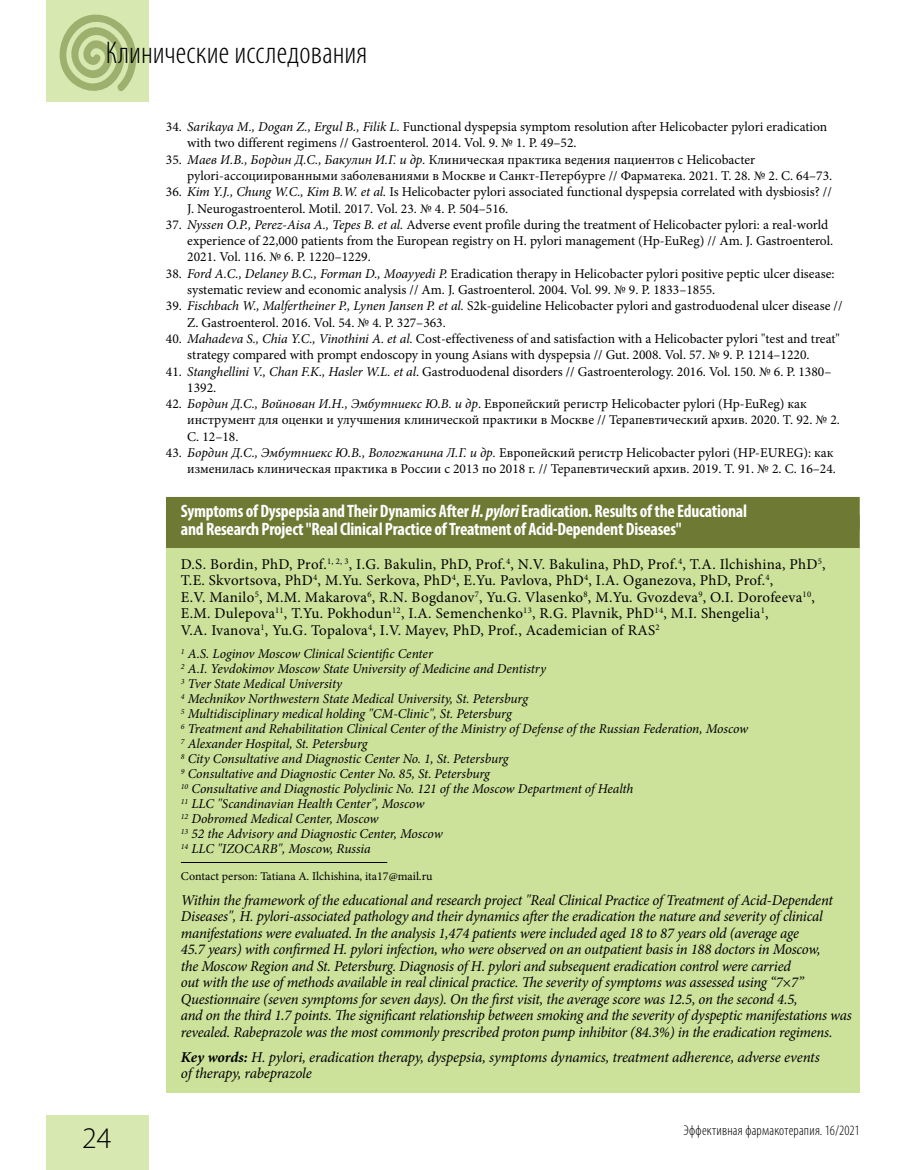
<style>
.page{position:relative;width:915px;height:1170px;background:#fff}
.page>*{position:absolute;margin:0;border:0;box-sizing:border-box;transform-origin:0 0}
.t1{font:300 condensed 31.5px "Myriad Pro";color:#000}
.t2{font:300 30px "Myriad Pro";color:#000}
.t3{font:700 condensed 18px/18px "Myriad Pro";letter-spacing:-.015em;color:#fff}
.t4{font:italic 15px/16.5px "Minion Pro";letter-spacing:-.015em;color:#000}
.t5{font:15px/16.5px "Minion Pro";letter-spacing:.015em;color:#000}
.t6{font:300 condensed 14.25px "Myriad Pro";letter-spacing:.015em;color:#000}
.t7{font:13.5px/16.4px "Minion Pro";color:#000}
.t8{font:italic 13.5px/15px "Minion Pro";letter-spacing:-.01em;color:#000}
.t9{font:12px "Minion Pro";color:#000}
.s1{font-style:italic}
.s2{font-weight:700}
</style>
<div class="page">
<div style="left:47px;top:1114px;width:102px;height:55px;background:#d7e8b1"></div>
<div style="left:47px;top:0;width:102px;height:102px;background:#d7e8b1"></div>
<svg style="left:59px;top:14px;width:78px;height:77px"></svg>
<div style="left:166px;top:497px;width:693px;height:594px;background:#cce29b"></div>
<div style="left:166px;top:497px;width:693px;height:33px;background:#6e7a34"></div>
<div style="left:166px;top:515px;width:693px;height:33px;background:#6e7a34"></div>
<hr style="left:181px;top:862px;width:206px;height:1px;background:#000">
<h1 class="t1" style="left:106px;top:34px;width:263px">Клинические исследования</h1>
<p class="t7" style="left:187px;top:119px;width:641px;text-indent:-21px">34. <span class="s1">Sarikaya M., Dogan Z., Ergul B., Filik L.</span> Functional dyspepsia symptom resolution after Helicobacter pylori eradication with two different regimens // Gastroenterol. 2014. Vol. 9. № 1. P. 49–52.</p>
<p class="t7" style="left:187px;top:151px;width:646px;text-indent:-21px">35. <span class="s1">Маев И.В., Бордин Д.С., Бакулин И.Г. и др.</span> Клиническая практика ведения пациентов с Helicobacter pylori-ассоциированными заболеваниями в Москве и Санкт-Петербурге // Фарматека. 2021. Т. 28. № 2. С. 64–73.</p>
<p class="t7" style="left:187px;top:184px;width:645px;text-indent:-21px">36. <span class="s1">Kim Y.J., Chung W.C., Kim B.W. et al.</span> Is Helicobacter pylori associated functional dyspepsia correlated with dysbiosis? //<br>J. Neurogastroenterol. Motil. 2017. Vol. 23. № 4. P. 504–516.</p>
<p class="t7" style="left:187px;top:216px;width:647px;text-indent:-21px">37. <span class="s1">Nyssen O.P., Perez-Aisa A., Tepes B. et al.</span> Adverse event profile during the treatment of Helicobacter pylori: a real-world experience of 22,000 patients from the European registry on H. pylori management (Hp-EuReg) // Am. J. Gastroenterol.<br>2021. Vol. 116. № 6. P. 1220–1229.</p>
<p class="t7" style="left:187px;top:265px;width:648px;text-indent:-21px">38. <span class="s1">Ford A.C., Delaney B.C., Forman D., Moayyedi P.</span> Eradication therapy in Helicobacter pylori positive peptic ulcer disease: systematic review and economic analysis // Am. J. Gastroenterol. 2004. Vol. 99. № 9. P. 1833–1855.</p>
<p class="t7" style="left:187px;top:298px;width:656px;text-indent:-21px">39. <span class="s1">Fischbach W., Malfertheiner P., Lynen Jansen P. et al.</span> S2k-guideline Helicobacter pylori and gastroduodenal ulcer disease //<br>Z. Gastroenterol. 2016. Vol. 54. № 4. P. 327–363.</p>
<p class="t7" style="left:187px;top:330px;width:653px;text-indent:-21px">40. <span class="s1">Mahadeva S., Chia Y.C., Vinothini A. et al.</span> Cost-effectiveness of and satisfaction with a Helicobacter pylori "test and treat" strategy compared with prompt endoscopy in young Asians with dyspepsia // Gut. 2008. Vol. 57. № 9. P. 1214–1220.</p>
<p class="t7" style="left:187px;top:363px;width:645px;text-indent:-21px">41. <span class="s1">Stanghellini V., Chan F.K., Hasler W.L. et al</span>. Gastroduodenal disorders // Gastroenterology. 2016. Vol. 150. № 6. P. 1380–<br>1392.</p>
<p class="t7" style="left:187px;top:395px;width:654px;text-indent:-21px">42. <span class="s1">Бордин Д.С., Войнован И.Н., Эмбутниекс Ю.В. и др</span>. Европейский регистр Helicobacter pylori (Hp-EuReg) как инструмент для оценки и улучшения клинической практики в Москве // Терапевтический архив. 2020. Т. 92. № 2.<br>С. 12–18.</p>
<p class="t7" style="left:166px;top:444px;width:671px;text-align:right">43. <span class="s1">Бордин Д.С., Эмбутниекс Ю.В., Вологжанина Л.Г. и др.</span> Европейский регистр Helicobacter pylori (HP-EUREG): как изменилась клиническая практика в России с 2013 по 2018 г. // Терапевтический архив. 2019. Т. 91. № 2. С. 16–24.</p>
<h3 class="t3" style="left:181px;top:502px;width:567px">Symptoms of Dyspepsia and Their Dynamics After <span class="s1">H. pylori</span> Eradication. Results of the Educational and Research Project "Real Clinical Practice of Treatment of Acid-Dependent Diseases"</h3>
<p class="t5" style="left:181px;top:555px;width:646px">D.S. Bordin, PhD, Prof.<sup>1,</sup> <sup>2,</sup> <sup>3</sup>, I.G. Bakulin, PhD, Prof.<sup>4</sup>, N.V. Bakulina, PhD, Prof.<sup>4</sup>, T.A. Ilchishina, PhD<sup>5</sup>, T.E. Skvortsova, PhD<sup>4</sup>, M.Yu. Serkova, PhD<sup>4</sup>, E.Yu. Pavlova, PhD<sup>4</sup>, I.A. Oganezova, PhD, Prof.<sup>4</sup>,<br>E.V. Manilo<sup>5</sup>, M.M. Makarova<sup>6</sup>, R.N. Bogdanov<sup>7</sup>, Yu.G. Vlasenko<sup>8</sup>, M.Yu. Gvozdeva<sup>9</sup>, O.I. Dorofeeva<sup>10</sup>, E.M. Dulepova<sup>11</sup>, T.Yu. Pokhodun<sup>12</sup>, I.A. Semenchenko<sup>13</sup>, R.G. Plavnik, PhD<sup>14</sup>, M.I. Shengelia<sup>1</sup>,<br>V.A. Ivanova<sup>1</sup>, Yu.G. Topalova<sup>4</sup>, I.V. Mayev, PhD, Prof., Academician of RAS<sup>2</sup></p>
<p class="t8" style="left:181px;top:646px;width:568px"><sup>1</sup> A.S. Loginov Moscow Clinical Scientific Center<br><sup>2</sup> A.I. Yevdokimov Moscow State University of Medicine and Dentistry<br><sup>3</sup> Tver State Medical University<br><sup>4</sup> Mechnikov Northwestern State Medical University, St. Petersburg<br><sup>5</sup> Multidisciplinary medical holding "CM-Clinic", St. Petersburg<br><sup>6</sup> Treatment and Rehabilitation Clinical Center of the Ministry of Defense of the Russian Federation, Moscow <sup>7</sup> Alexander Hospital, St. Petersburg<br><sup>8</sup> City Consultative and Diagnostic Center No. 1, St. Petersburg<br><sup>9</sup> Consultative and Diagnostic Center No. 85, St. Petersburg<br><sup>10</sup> Consultative and Diagnostic Polyclinic No. 121 of the Moscow Department of Health<br><sup>11</sup> LLC "Scandinavian Health Center", Moscow<br><sup>12</sup> Dobromed Medical Center, Moscow<br><sup>13</sup> 52 the Advisory and Diagnostic Center, Moscow<br><sup>14</sup> LLC "IZOCARB", Moscow, Russia</p>
<p class="t9" style="left:181px;top:867px;width:253px">Contact person: Tatiana A. Ilchishina, ita17@mail.ru</p>
<p class="t4" style="left:181px;top:891px;width:672px">Within the framework of the educational and research project "Real Clinical Practice of Treatment of Acid-Dependent Diseases", H. pylori-associated pathology and their dynamics after the eradication the nature and severity of clinical manifestations were evaluated. In the analysis 1,474 patients were included aged 18 to 87 years old (average age<br>45.7 years) with confirmed H. pylori infection, who were observed on an outpatient basis in 188 doctors in Moscow,<br>the Moscow Region and St. Petersburg. Diagnosis of H. pylori and subsequent eradication control were carried<br>out with the use of methods available in real clinical practice. The severity of symptoms was assessed using “7×7” Questionnaire (seven symptoms for seven days). On the first visit, the average score was 12.5, on the second 4.5,<br>and on the third 1.7 points. The significant relationship between smoking and the severity of dyspeptic manifestations was revealed. Rabeprazole was the most commonly prescribed proton pump inhibitor (84.3%) in the eradication regimens.</p>
<p class="t4" style="left:181px;top:1048px;width:640px"><span class="s2">Key words:</span> H. pylori, eradication therapy, dyspepsia, symptoms dynamics, treatment adherence, adverse events of therapy, rabeprazole</p>
<h2 class="t2" style="left:82px;top:1119px;width:31px">24</h2>
<p class="t6" style="left:683px;top:1121px;width:177px">Эффективная фармакотерапия. 16/2021</p>
</div>
